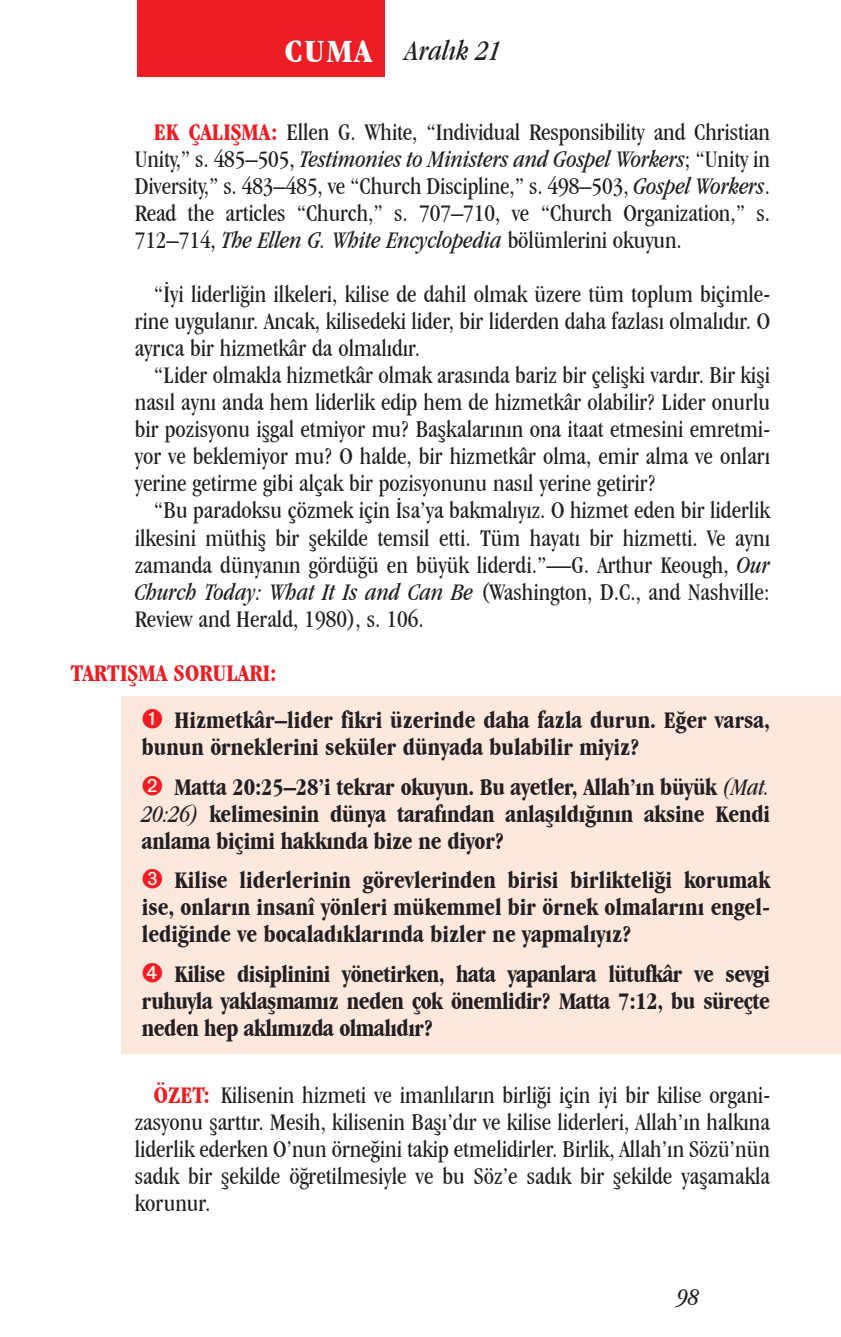
<style>
.page{position:relative;width:841px;height:1337px;background:#fff}
.page>*{position:absolute;margin:0;border:0;box-sizing:border-box;transform-origin:0 0}
.t1{font:italic condensed 29.25px "Garamond IT Cby BT";color:#231f20}
.t2{font:condensed 24.75px/27px "Garamond IT Cby BT";color:#231f20;text-align:justify}
.t3{font:700 condensed 24.75px/27px "Garamond IT Cby BT";color:#231f20;text-align:justify}
.t4{font:700 condensed 24.75px "Garamond IT Cby BT";color:#ee1d23}
.t5{font:italic condensed 24.75px "Garamond IT Cby BT";color:#231f20}
.s1{font-weight:700;font-style:normal;font-size:33.75px;color:#fff}
.s2{font-weight:700;color:#ee1d23}
.s3{font-style:italic}
.s4{font-weight:400;font-style:italic}
</style>
<div class="page">
<div style="left:137px;top:0;width:248px;height:76px;background:#ee1d23"></div>
<div style="left:121px;top:696px;width:719px;height:358px;background:#fde8dd"></div>
<p class="t1" style="left:285px;top:33px;width:218px"><span class="s1">CUMA</span> Aralık 21</p>
<p class="t2" style="left:135px;top:119px;width:636px;text-indent:19px"><span class="s2">EK ÇALIŞMA:</span> Ellen G. White, “Individual Responsibility and Christian Unity,” s. 485–505, <span class="s3">Testimonies to Ministers and Gospel Workers</span>; “Unity in Diversity,” s. 483–485, ve “Church Discipline,” s. 498–503, <span class="s3">Gospel Workers</span>.<br>Read the articles “Church,” s. 707–710, ve “Church Organization,” s.<br>712–714, <span class="s3">The Ellen G. White Encyclopedia</span> bölümlerini okuyun.</p>
<p class="t2" style="left:135px;top:281px;width:636px;text-indent:19px">“İyi liderliğin ilkeleri, kilise de dahil olmak üzere tüm toplum biçimle&shy;rine uygulanır. Ancak, kilisedeki lider, bir liderden daha fazlası olmalıdır. O ayrıca bir hizmetkâr da olmalıdır.</p>
<p class="t2" style="left:135px;top:362px;width:636px;text-indent:19px">“Lider olmakla hizmetkâr olmak arasında bariz bir çelişki vardır. Bir kişi nasıl aynı anda hem liderlik edip hem de hizmetkâr olabilir? Lider onurlu bir pozisyonu işgal etmiyor mu? Başkalarının ona itaat etmesini emretmi&shy;yor ve beklemiyor mu? O halde, bir hizmetkâr olma, emir alma ve onları yerine getirme gibi alçak bir pozisyonunu nasıl yerine getirir?</p>
<p class="t2" style="left:135px;top:497px;width:636px;text-indent:19px">“Bu paradoksu çözmek için İsa’ya bakmalıyız. O hizmet eden bir liderlik ilkesini müthiş bir şekilde temsil etti. Tüm hayatı bir hizmetti. Ve aynı zamanda dünyanın gördüğü en büyük liderdi.”—G. Arthur Keough, <span class="s3">Our Church Today: What It Is and Can Be</span> (Washington, D.C., and Nashville:<br>Review and Herald, 1980), s. 106.</p>
<p class="t4" style="left:71px;top:658px;width:207px">TARTIŞMA SORULARI:</p>
<p class="t3" style="left:142px;top:706px;width:629px;text-indent:33px">Hizmetkâr–lider fikri üzerinde daha fazla durun. Eğer varsa, bunun örneklerini seküler dünyada bulabilir miyiz?</p>
<p class="t3" style="left:142px;top:772px;width:629px;text-indent:33px">Matta 20:25–28’i tekrar okuyun. Bu ayetler, Allah’ın büyük <span class="s4">(Mat.<br>20:26)</span> kelimesinin dünya tarafından anlaşıldığının aksine Kendi anlama biçimi hakkında bize ne diyor?</p>
<p class="t3" style="left:142px;top:866px;width:629px;text-indent:33px">Kilise liderlerinin görevlerinden birisi birlikteliği korumak ise, onların insanî yönleri mükemmel bir örnek olmalarını engel&shy;lediğinde ve bocaladıklarında bizler ne yapmalıyız?</p>
<p class="t3" style="left:142px;top:960px;width:629px;text-indent:33px">Kilise disiplinini yönetirken, hata yapanlara lütufkâr ve sevgi ruhuyla yaklaşmamız neden çok önemlidir? Matta 7:12, bu süreçte neden hep aklımızda olmalıdır?</p>
<p class="t2" style="left:135px;top:1081px;width:636px;text-indent:19px"><span class="s2">ÖZET:</span> Kilisenin hizmeti ve imanlıların birliği için iyi bir kilise organi&shy;zasyonu şarttır. Mesih, kilisenin Başı’dır ve kilise liderleri, Allah’ın halkına liderlik ederken O’nun örneğini takip etmelidirler. Birlik, Allah’ın Sözü’nün sadık bir şekilde öğretilmesiyle ve bu Söz’e sadık bir şekilde yaşamakla korunur.</p>
<p class="t5" style="left:677px;top:1282px;width:23px">98</p>
</div>
